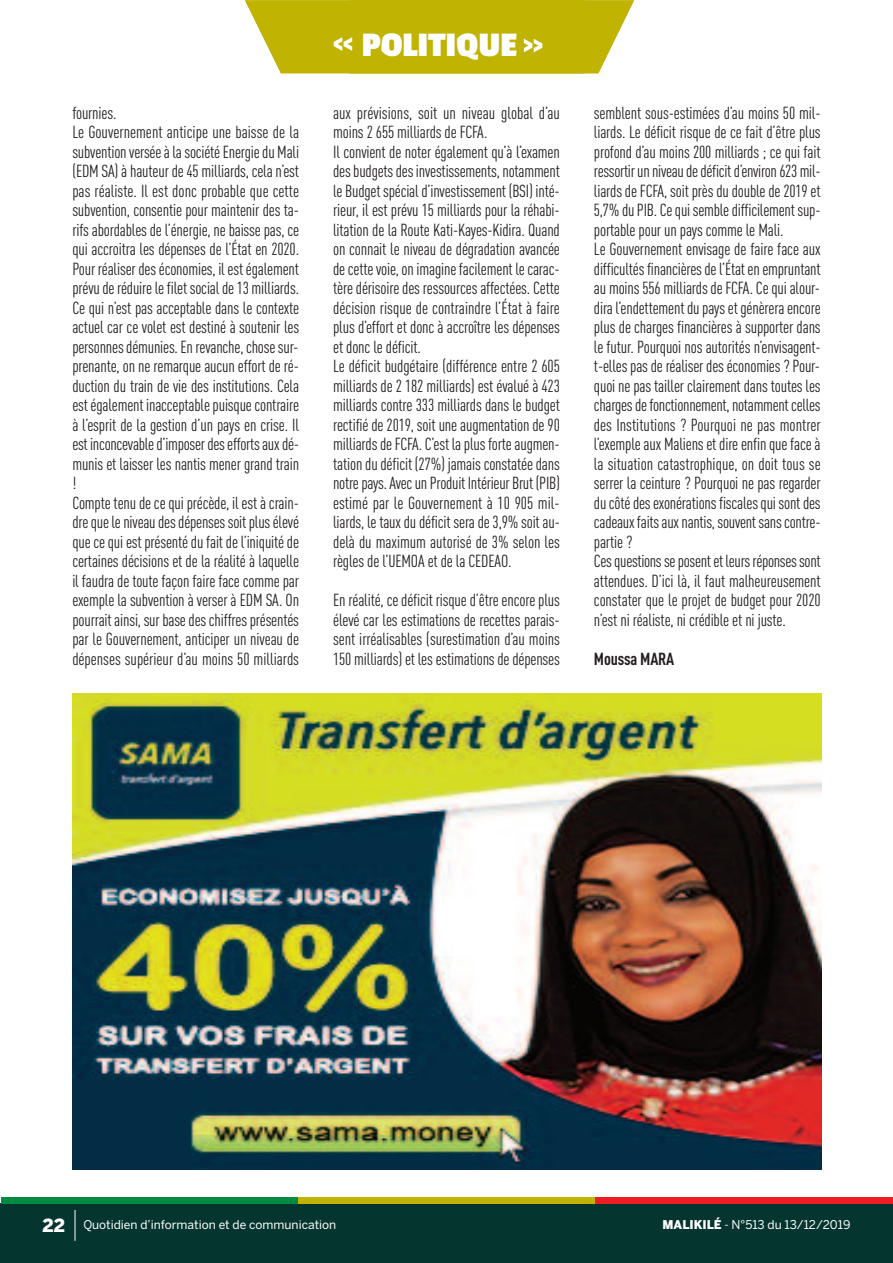
<style>
.page{position:relative;width:893px;height:1263px;background:#fff}
.page>*{position:absolute;margin:0;border:0;box-sizing:border-box;transform-origin:0 0}
.t1{font:700 36px "Passion One";color:#fff}
.t2{font:condensed 17.25px/19.5px "DIN Pro";letter-spacing:-.01em;color:#231f20}
.t3{font:700 condensed 17.25px "DIN Pro";letter-spacing:-.01em;color:#231f20}
.t4{font:12px "Benton Sans";color:#fff}
.s1{font-weight:900;font-size:18px}
.s2{font-weight:900}
</style>
<div class="page">
<div style="left:1px;top:1203px;width:892px;height:60px;background:#05352f"></div>
<div style="left:1px;top:1197px;width:297px;height:6px;background:#008b43"></div>
<div style="left:298px;top:1197px;width:298px;height:6px;background:#c0b301"></div>
<div style="left:596px;top:1197px;width:297px;height:6px;background:#ee1d23"></div>
<hr style="left:75px;top:1210px;width:1px;height:31px;background:#fff">
<svg style="left:245px;top:0;width:389px;height:73px;background:#c6ba19"></svg>
<img style="left:73px;top:693px;width:748px;height:476px">
<h1 class="t1" style="left:362px;top:26px;width:157px">POLITIQUE</h1>
<p class="t2" style="left:72px;top:104px;width:228px">fournies.<br>Le Gouvernement anticipe une baisse de la subventionverséeàlasociétéEnergiedu Mali (EDM SA) à hauteur de 45 milliards, cela n’est pas réaliste. Il est donc probable que cette subvention, consentie pour maintenir des ta&shy;rifs abordables de l’énergie, ne baisse pas, ce qui accroitra les dépenses de l’État en 2020.<br>Pour réaliser des économies, il est également prévu de réduire le filet social de 13 milliards.<br>Ce qui n’est pas acceptable dans le contexte actuel car ce volet est destiné à soutenir les personnesdémunies.Enrevanche,chosesur&shy;prenante, on ne remarque aucun effort de ré&shy;duction du train de vie des institutions. Cela estégalement inacceptablepuisquecontraire à l’esprit de la gestion d’un pays en crise. Il est inconcevabled’imposerdeseffortsauxdé&shy;munis et laisser les nantis mener grand train !<br>Compte tenu de ce qui précède, il est à crain&shy;drequeleniveaudesdépensessoitplusélevé que ce qui est présenté du fait de l’iniquité de certaines décisions et de la réalité à laquelle il faudra de toute façon faire face comme par exemple la subvention à verser à EDM SA. On pourrait ainsi, sur base des chiffres présentés par le Gouvernement, anticiper un niveau de dépenses supérieur d’au moins 50 milliards</p>
<p class="t2" style="left:333px;top:104px;width:228px">aux prévisions, soit un niveau global d’au moins 2 655 milliards de FCFA.<br>Il convient de noter également qu’à l’examen desbudgetsdesinvestissements,notamment le Budgetspéciald’investissement (BSI) inté&shy;rieur, il est prévu 15 milliards pour la réhabi&shy;litation de la Route Kati-Kayes-Kidira. Quand on connait le niveau de dégradation avancée de cette voie, on imagine facilement le carac&shy;tère dérisoire des ressources affectées. Cette décision risque de contraindre l’État à faire plus d’effort et donc à accroître les dépenses et donc le déficit.<br>Le déficit budgétaire (différence entre 2 605 milliards de 2 182 milliards) est évalué à 423 milliards contre 333 milliards dans le budget rectifié de 2019, soit une augmentation de 90 milliards de FCFA. C’est la plus forte augmen&shy;tation du déficit (27%) jamais constatée dans notrepays.Avecun Produit Intérieur Brut (PIB) estimé par le Gouvernement à 10 905 mil&shy;liards, le taux du déficit sera de 3,9% soit au&shy;delà du maximum autorisé de 3% selon les règles de l’UEMOA et de la CEDEAO.</p>
<p class="t2" style="left:333px;top:592px;width:228px;text-align:justify">En réalité, ce déficit risque d’être encore plus élevé car les estimations de recettes parais&shy;sent irréalisables (surestimation d’au moins 150 milliards) et les estimations de dépenses</p>
<p class="t2" style="left:594px;top:104px;width:228px">semblent sous-estimées d’au moins 50 mil&shy;liards. Le déficit risque de ce fait d’être plus profond d’au moins 200 milliards ; ce qui fait ressortirunniveaudedéficitd’environ623mil&shy;liards de FCFA, soit près du double de 2019 et 5,7%du PIB.Cequisembledifficilementsup&shy;portable pour un pays comme le Mali.<br>Le Gouvernement envisage de faire face aux difficultésfinancièresdel’Étatenempruntant au moins 556 milliards de FCFA. Ce qui alour&shy;dira l’endettement du pays et génèrera encore plus de charges financières à supporter dans le futur. Pourquoi nos autorités n’envisagent&shy;t-elles pas de réaliser des économies ? Pour&shy;quoi ne pas tailler clairement dans toutes les chargesdefonctionnement,notammentcelles des Institutions ? Pourquoi ne pas montrer l’exemple aux Maliens et dire enfin que face à la situation catastrophique, on doit tous se serrer la ceinture ? Pourquoi ne pas regarder ducôtédesexonérationsfiscalesquisontdes cadeauxfaitsauxnantis,souventsanscontre&shy;partie ?<br>Cesquestionsseposentet leursréponsessont attendues. D’ici là, il faut malheureusement constater que le projet de budget pour 2020 n’est ni réaliste, ni crédible et ni juste.</p>
<p class="t3" style="left:594px;top:652px;width:82px">Moussa MARA</p>
<p class="t4" style="left:43px;top:1218px;width:295px"><span class="s1">22</span> Quotidien d’information et de communication</p>
<p class="t4" style="left:662px;top:1218px;width:189px"><span class="s2">MALIKILÉ</span> - N°513 du 13/12/2019</p>
</div>
